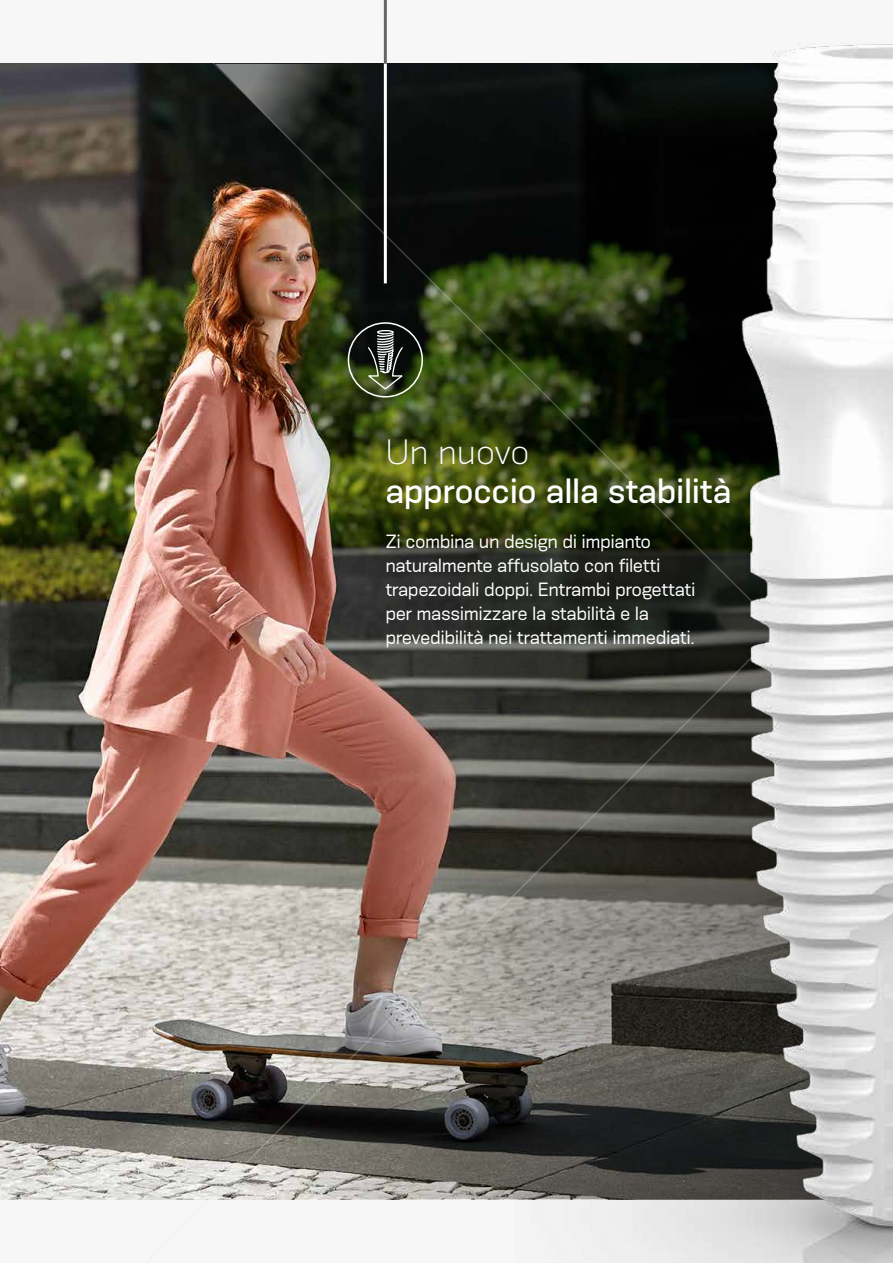
<style>
.page{position:relative;width:893px;height:1263px;background:#f7f7f8}
.page>*{position:absolute;margin:0;border:0;box-sizing:border-box;transform-origin:0 0}
.t1{font:500 33px "Konsens";letter-spacing:-.01em;color:#fff}
.t2{font:300 33px "Konsens";letter-spacing:-.01em;color:#fff}
.t3{font:18px/24px "Konsens";letter-spacing:-.025em;color:#fff}
</style>
<div class="page">
<img style="left:0;top:64px;width:123px;height:1135px">
<img style="left:123px;top:60px;width:391px;height:1140px">
<svg style="left:215px;top:64px;width:203px;height:103px;background:#1d211f"></svg>
<img style="left:514px;top:44px;width:379px;height:1219px">
<div style="left:348px;top:322px;width:75px;height:76px;border:2px solid #fff;border-radius:50%"></div>
<svg style="left:365px;top:329px;width:41px;height:62px;background:#454a3e"></svg>
<hr style="left:384px;top:20px;width:3px;height:263px;background:#fff">
<hr style="left:384px;top:0;width:3px;height:64px;background:#636569">
<h1 class="t2" style="left:385px;top:432px;width:146px">Un nuovo</h1>
<h1 class="t1" style="left:385px;top:471px;width:348px">approccio alla stabilità</h1>
<p class="t3" style="left:385px;top:528px;width:312px">Zi combina un design di impianto naturalmente affusolato con filetti trapezoidali doppi. Entrambi progettati per massimizzare la stabilità e la prevedibilità nei trattamenti immediati.</p>
</div>
